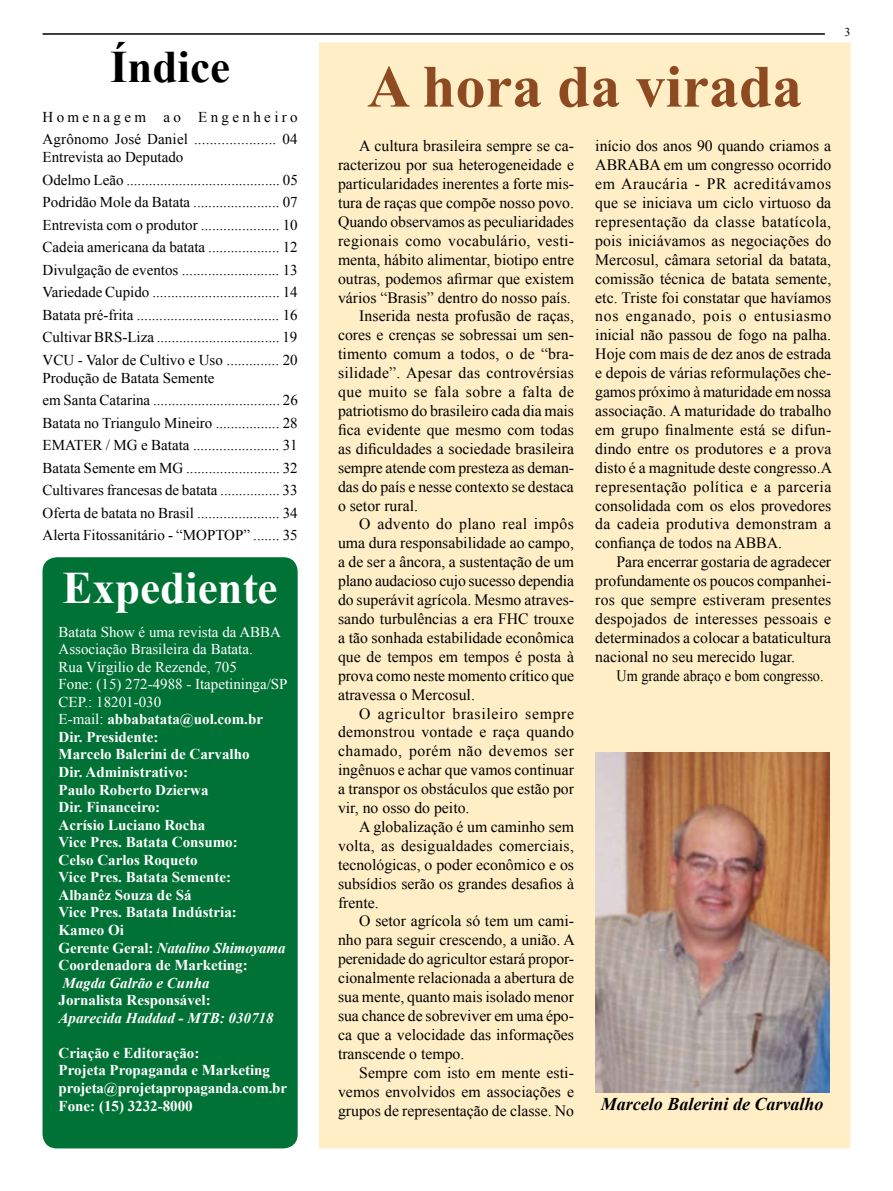
<style>
.page{position:relative;width:893px;height:1191px;background:#fff}
.page>*{position:absolute;margin:0;border:0;box-sizing:border-box;transform-origin:0 0}
.t1{font:700 60px "Times New Roman";color:#8e4a21}
.t2{font:700 45px "Times New Roman";color:#fff}
.t3{font:700 45px "Times New Roman";color:#000}
.t4{font:italic 700 18px "Times New Roman";color:#000}
.t5{font:15.75px/18.9px "Times New Roman";color:#000;text-align:justify}
.t6{font:15.75px "Times New Roman";letter-spacing:.02em;color:#000}
.t7{font:15.75px "Times New Roman";letter-spacing:.025em;color:#000}
.t8{font:15.75px "Times New Roman";letter-spacing:.03em;color:#000}
.t9{font:15.75px "Times New Roman";color:#000;scale:.9 1}
.t10{font:15.75px "Times New Roman";letter-spacing:.045em;color:#000}
.t11{font:15px/22.5px "Times New Roman";color:#000}
.t12{font:700 15px/17.5px "Times New Roman";color:#fff}
.t13{font:15px/22.5px "Times New Roman";letter-spacing:.225em;color:#000}
.t14{font:italic 700 15px "Times New Roman";color:#fff}
.t15{font:12px "Times New Roman";color:#000}
.s1{font-weight:400}
.s2{font-style:italic}
</style>
<div class="page">
<div style="left:43px;top:558px;width:254px;height:589px;background:#007236;border-radius:14px"></div>
<div style="left:43px;top:557px;width:255px;height:591px;border:2px solid #007236;border-radius:14px"></div>
<div style="left:319px;top:43px;width:531px;height:1105px;background:#ffeec6"></div>
<hr style="left:43px;top:33px;width:782px;height:2px;background:#000">
<img style="left:595px;top:753px;width:234px;height:339px">
<h2 class="t3" style="left:110px;top:35px;width:122px">Índice</h2>
<p class="t13" style="left:43px;top:105px;width:257px">Homenagem ao Engenheiro<br>Agrônomo José Daniel ..................... 04</p>
<p class="t11" style="left:43px;top:146px;width:257px">Entrevista ao Deputado<br>Odelmo Leão ......................................... 05<br>Podridão Mole da Batata ....................... 07<br>Entrevista com o produtor ..................... 10<br>Cadeia americana da batata ................... 12<br>Divulgação de eventos .......................... 13<br>Variedade Cupido .................................. 14<br>Batata pré-frita ...................................... 16<br>Cultivar BRS-Liza ................................. 19<br>VCU - Valor de Cultivo e Uso .............. 20</p>
<p class="t11" style="left:43px;top:366px;width:257px">Produção de Batata Semente<br>em Santa Catarina .................................. 26<br>Batata no Triangulo Mineiro ................. 28<br>EMATER / MG e Batata ....................... 31<br>Batata Semente em MG ......................... 32<br>Cultivares francesas de batata ................ 33<br>Oferta de batata no Brasil ...................... 34<br>Alerta Fitossanitário - “MOPTOP” ....... 35</p>
<h2 class="t2" style="left:63px;top:556px;width:217px">Expediente</h2>
<p class="t12" style="left:59px;top:622px;width:230px"><span class="s1">Batata Show é uma revista da ABBA<br>Associação Brasileira da Batata.<br>Rua Vírgilio de Rezende, 705<br>Fone: (15) 272-4988 - Itapetininga/SP<br>CEP.: 18201-030<br>E-mail:</span> abbabatata@uol.com.br<br>Dir. Presidente:<br>Marcelo Balerini de Carvalho<br>Dir. Administrativo:<br>Paulo Roberto Dzierwa<br>Dir. Financeiro:<br>Acrísio Luciano Rocha<br>Vice Pres. Batata Consumo:<br>Celso Carlos Roqueto<br>Vice Pres. Batata Semente:<br>Albanêz Souza de Sá<br>Vice Pres. Batata Indústria:<br>Kameo Oi<br>Gerente Geral: <span class="s2">Natalino Shimoyama<br></span>Coordenadora de Marketing:</p>
<p class="t14" style="left:62px;top:972px;width:149px">Magda Galrão e Cunha</p>
<p class="t12" style="left:59px;top:991px;width:154px">Jornalista Responsável:</p>
<p class="t14" style="left:59px;top:1007px;width:216px">Aparecida Haddad - MTB: 030718</p>
<p class="t12" style="left:59px;top:1043px;width:230px">Criação e Editoração:<br>Projeta Propaganda e Marketing projeta@projetapropaganda.com.br<br>Fone: (15) 3232-8000</p>
<h1 class="t1" style="left:367px;top:45px;width:437px">A hora da virada</h1>
<p class="t5" style="left:595px;top:136px;width:238px">início dos anos 90 quando criamos a ABRABA em um congresso ocorrido em Araucária - PR acreditávamos que se iniciava um ciclo virtuoso da representação da classe batatícola, pois iniciávamos as negociações do Mercosul, câmara setorial da batata, comissão técnica de batata semente, etc. Triste foi constatar que havíamos nos enganado, pois o entusiasmo inicial não passou de fogo na palha.<br>Hoje com mais de dez anos de estrada e depois de várias reformulações che&shy;gamos próximo à maturidade em nossa associação. A maturidade do trabalho em grupo finalmente está se difun&shy;dindo entre os produtores e a prova disto é a magnitude deste congresso.A representação política e a parceria consolidada com os elos provedores da cadeia produtiva demonstram a confiança de todos na ABBA.</p>
<p class="t5" style="left:595px;top:552px;width:237px;text-indent:21px">Para encerrar gostaria de agradecer profundamente os poucos companhei&shy;ros que sempre estiveram presentes despojados de interesses pessoais e determinados a colocar a bataticultura nacional no seu merecido lugar.</p>
<p class="t9" style="left:616px;top:665px;width:232px">Um grande abraço e bom congresso.</p>
<p class="t5" style="left:359px;top:136px;width:216px">A cultura brasileira sempre se ca-</p>
<p class="t5" style="left:338px;top:155px;width:238px">racterizou por sua heterogeneidade e</p>
<p class="t5" style="left:338px;top:174px;width:238px">particularidades inerentes a forte mis-</p>
<p class="t5" style="left:338px;top:193px;width:238px">tura de raças que compõe nosso povo.</p>
<p class="t5" style="left:338px;top:212px;width:237px">Quando observamos as peculiaridades</p>
<p class="t7" style="left:338px;top:230px;width:238px">regionais como vocabulário, vesti-</p>
<p class="t5" style="left:338px;top:250px;width:238px">menta, hábito alimentar, biotipo entre</p>
<p class="t5" style="left:338px;top:269px;width:238px">outras, podemos afirmar que existem</p>
<p class="t5" style="left:338px;top:287px;width:234px">vários “Brasis” dentro do nosso país.</p>
<p class="t5" style="left:359px;top:306px;width:216px">Inserida nesta profusão de raças,</p>
<p class="t5" style="left:338px;top:325px;width:238px">cores e crenças se sobressai um sen-</p>
<p class="t5" style="left:338px;top:344px;width:238px">timento comum a todos, o de “bra-</p>
<p class="t6" style="left:338px;top:362px;width:237px">silidade”. Apesar das controvérsias</p>
<p class="t8" style="left:338px;top:381px;width:238px">que muito se fala sobre a falta de</p>
<p class="t5" style="left:338px;top:401px;width:238px">patriotismo do brasileiro cada dia mais</p>
<p class="t5" style="left:338px;top:420px;width:238px">fica evidente que mesmo com todas</p>
<p class="t5" style="left:338px;top:439px;width:238px">as dificuldades a sociedade brasileira</p>
<p class="t5" style="left:338px;top:458px;width:238px">sempre atende com presteza as deman-</p>
<p class="t5" style="left:338px;top:476px;width:237px">das do país e nesse contexto se destaca</p>
<p class="t5" style="left:338px;top:495px;width:82px">o setor rural.</p>
<p class="t7" style="left:359px;top:513px;width:216px">O advento do plano real impôs</p>
<p class="t5" style="left:338px;top:533px;width:238px">uma dura responsabilidade ao campo,</p>
<p class="t5" style="left:338px;top:552px;width:238px">a de ser a âncora, a sustentação de um</p>
<p class="t5" style="left:338px;top:571px;width:238px">plano audacioso cujo sucesso dependia</p>
<p class="t5" style="left:338px;top:590px;width:237px">do superávit agrícola. Mesmo atraves-</p>
<p class="t5" style="left:338px;top:609px;width:238px">sando turbulências a era FHC trouxe</p>
<p class="t5" style="left:338px;top:628px;width:238px">a tão sonhada estabilidade econômica</p>
<p class="t5" style="left:338px;top:647px;width:237px">que de tempos em tempos é posta à</p>
<p class="t5" style="left:338px;top:665px;width:238px">prova como neste momento crítico que</p>
<p class="t5" style="left:338px;top:684px;width:138px">atravessa o Mercosul.</p>
<p class="t10" style="left:359px;top:702px;width:216px">O agricultor brasileiro sempre</p>
<p class="t6" style="left:338px;top:721px;width:238px">demonstrou vontade e raça quando</p>
<p class="t8" style="left:338px;top:740px;width:237px">chamado, porém não devemos ser</p>
<p class="t5" style="left:338px;top:760px;width:238px">ingênuos e achar que vamos continuar</p>
<p class="t5" style="left:338px;top:779px;width:238px">a transpor os obstáculos que estão por</p>
<p class="t5" style="left:338px;top:798px;width:133px">vir, no osso do peito.</p>
<p class="t5" style="left:359px;top:817px;width:216px">A globalização é um caminho sem</p>
<p class="t5" style="left:338px;top:836px;width:237px">volta, as desigualdades comerciais,</p>
<p class="t5" style="left:338px;top:854px;width:238px">tecnológicas, o poder econômico e os</p>
<p class="t5" style="left:338px;top:873px;width:238px">subsídios serão os grandes desafios à</p>
<p class="t5" style="left:338px;top:892px;width:42px">frente.</p>
<p class="t5" style="left:359px;top:911px;width:216px">O setor agrícola só tem um cami-</p>
<p class="t5" style="left:338px;top:930px;width:238px">nho para seguir crescendo, a união. A</p>
<p class="t5" style="left:338px;top:949px;width:238px">perenidade do agricultor estará propor-</p>
<p class="t5" style="left:338px;top:968px;width:238px">cionalmente relacionada a abertura de</p>
<p class="t5" style="left:338px;top:987px;width:238px">sua mente, quanto mais isolado menor</p>
<p class="t5" style="left:338px;top:1006px;width:237px">sua chance de sobreviver em uma épo-</p>
<p class="t5" style="left:338px;top:1025px;width:238px">ca que a velocidade das informações</p>
<p class="t5" style="left:338px;top:1043px;width:128px">transcende o tempo.</p>
<p class="t5" style="left:359px;top:1062px;width:216px">Sempre com isto em mente esti-</p>
<p class="t5" style="left:338px;top:1081px;width:238px">vemos envolvidos em associações e</p>
<p class="t5" style="left:338px;top:1100px;width:238px">grupos de representação de classe. No</p>
<p class="t4" style="left:601px;top:1091px;width:224px">Marcelo Balerini de Carvalho</p>
<p class="t15" style="left:844px;top:24px;width:7px">3</p>
</div>
